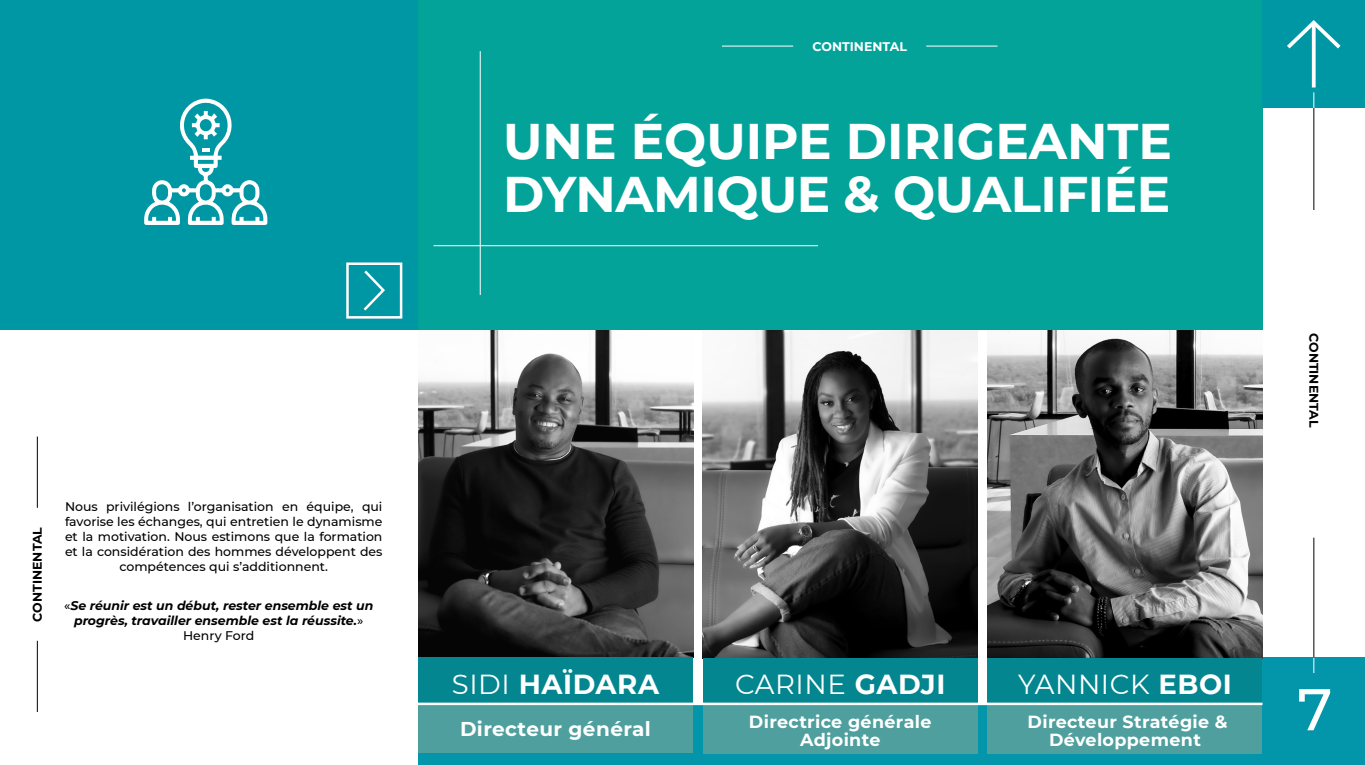
<style>
.page{position:relative;width:1365px;height:765px;background:#fff}
.page>*{position:absolute;margin:0;border:0;box-sizing:border-box;transform-origin:0 0}
.t1{font:500 58.75px "Montserrat";color:#fff}
.t2{font:700 50px/52.5px "Montserrat";letter-spacing:-.01em;color:#fff}
.t3{font:27.5px "Montserrat";letter-spacing:.02em;color:#fff}
.t4{font:700 27.5px "Montserrat";letter-spacing:.02em;color:#fff}
.t5{font:700 20px "Montserrat";letter-spacing:.02em;color:#fff}
.t6{font:700 17.5px/17.5px "Montserrat";letter-spacing:.02em;color:#fff;text-align:center}
.t7{font:500 12.5px/15px "Montserrat";color:#000;text-align:center}
.t8{font:italic 700 12.5px/15px "Montserrat";color:#000;text-align:center}
.t9{font:700 12.5px "Montserrat";color:#000}
.t10{font:700 12.5px "Montserrat";color:#fff}
.s1{font-weight:500;font-style:normal}
.s2{font-weight:400}
.s3{font-weight:700}
</style>
<div class="page">
<div style="left:1262px;top:658px;width:103px;height:107px;background:#0395aa"></div>
<div style="left:418px;top:704px;width:844px;height:61px;background:#0395aa"></div>
<hr style="left:1314px;top:108px;width:1px;height:102px;background:#000">
<hr style="left:1314px;top:538px;width:1px;height:120px;background:#000">
<svg style="left:1314px;top:658px;width:1px;height:15px"></svg>
<img style="left:703px;top:330px;width:275px;height:328px">
<img style="left:418px;top:330px;width:275px;height:327px">
<img style="left:988px;top:330px;width:274px;height:328px">
<div style="left:703px;top:658px;width:275px;height:47px;background:#03868f"></div>
<div style="left:418px;top:658px;width:275px;height:46px;background:#03868f"></div>
<div style="left:988px;top:658px;width:274px;height:47px;background:#03868f"></div>
<div style="left:703px;top:705px;width:275px;height:48px;background:#4e9f9e"></div>
<div style="left:418px;top:704px;width:275px;height:49px;background:#4e9f9e"></div>
<div style="left:988px;top:705px;width:274px;height:48px;background:#4e9f9e"></div>
<div style="left:418px;top:0;width:844px;height:330px;background:#03a39a"></div>
<div style="left:0;top:0;width:418px;height:330px;background:#0097a5"></div>
<hr style="left:480px;top:51px;width:1px;height:244px;background:#fff">
<hr style="left:434px;top:245px;width:384px;height:1px;background:#fff">
<hr style="left:418px;top:703px;width:844px;height:2px;background:#fff">
<hr style="left:722px;top:46px;width:71px;height:1px;background:#fff">
<hr style="left:926px;top:46px;width:72px;height:1px;background:#fff">
<hr style="left:37px;top:641px;width:1px;height:71px;background:#000">
<hr style="left:37px;top:437px;width:1px;height:71px;background:#000">
<div style="left:346px;top:262px;width:56px;height:57px;border:2px solid #fff"></div>
<svg style="left:363px;top:270px;width:22px;height:41px"></svg>
<svg style="left:144px;top:98px;width:123px;height:127px"></svg>
<div style="left:1262px;top:0;width:103px;height:108px;background:#0097a5"></div>
<svg style="left:1287px;top:20px;width:54px;height:32px"></svg>
<svg style="left:1312px;top:23px;width:4px;height:64px"></svg>
<svg style="left:1314px;top:92px;width:1px;height:16px"></svg>
<p class="t9" style="left:28px;top:622px;width:96px;rotate:-90deg">CONTINENTAL</p>
<p class="t7" style="left:65px;top:499px;width:319px">Nous privilégions l’organisation en équipe, qui favorise les échanges, qui entretien le dynamisme et la motivation. Nous estimons que la formation et la considération des hommes développent des compétences qui s’additionnent.</p>
<p class="t8" style="left:64px;top:597px;width:311px"><span class="s1">«</span>Se réunir est un début, rester ensemble est un progrès, travailler ensemble est la réussite.<span class="s1">»<br>Henry Ford</span></p>
<p class="t10" style="left:813px;top:37px;width:96px">CONTINENTAL</p>
<h2 class="t2" style="left:503px;top:113px;width:670px">UNE ÉQUIPE DIRIGEANTE<br>DYNAMIQUE &amp; QUALIFIÉE</h2>
<p class="t9" style="left:1323px;top:333px;width:96px;rotate:90deg">CONTINENTAL</p>
<h3 class="t4" style="left:452px;top:664px;width:209px"><span class="s2">SIDI</span> HAÏDARA</h3>
<h3 class="t3" style="left:735px;top:665px;width:212px">CARINE <span class="s3">GADJI</span></h3>
<h3 class="t3" style="left:1018px;top:665px;width:215px">YANNICK <span class="s3">EBOI</span></h3>
<h3 class="t6" style="left:749px;top:712px;width:184px">Directrice générale<br>Adjointe</h3>
<h3 class="t6" style="left:1028px;top:712px;width:202px">Directeur Stratégie &amp;<br>Développement</h3>
<h3 class="t5" style="left:460px;top:714px;width:192px">Directeur général</h3>
<h1 class="t1" style="left:1297px;top:668px;width:37px">7</h1>
</div>
